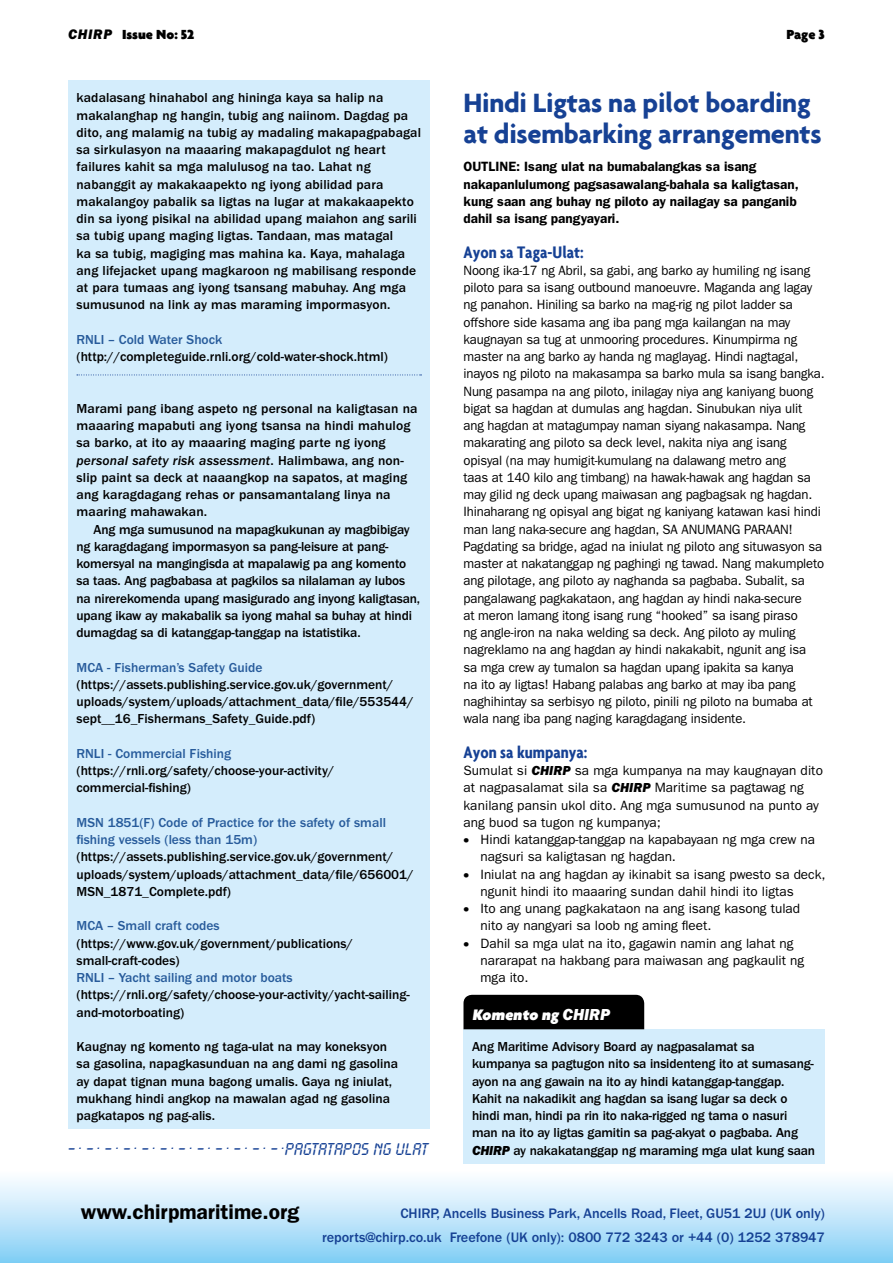
<style>
.page{position:relative;width:893px;height:1263px;background:#fff}
.page>*{position:absolute;margin:0;border:0;box-sizing:border-box;transform-origin:0 0}
.t1{font:700 28.5px/31.5px "Agenda";letter-spacing:-.01em;color:#164194}
.t2{font:600 21px "ITC Franklin Gothic Std";color:#000}
.t3{font:700 condensed 18px "Agenda";color:#164194}
.t4{font:900 16.5px "Agenda";color:#fff}
.t5{font:15px "OPTI Calculator";color:#164194}
.t6{font:500 14.25px/24px "ITC Franklin Gothic Std";letter-spacing:-.005em;color:#164194;text-align:right}
.t7{font:900 14.25px "Agenda";color:#000}
.t8{font:500 13.5px/17.2px "ITC Franklin Gothic Std";color:#000}
.t9{font:13.5px/17.2px "ITC Franklin Gothic Std";letter-spacing:-.01em;color:#000}
.t10{font:500 13.5px/17.2px "ITC Franklin Gothic Std";color:#275b9b}
.t11{font:600 13.5px/17.2px "ITC Franklin Gothic Std";color:#000}
.t12{font:13.5px "ITC Franklin Gothic Std Med It";letter-spacing:.01em;color:#000}
.s1{font-family:"ITC Franklin Gothic Std Hvy It";font-weight:400}
.s2{font-family:"ITC Franklin Gothic Std";font-weight:500}
.s3{font-family:"ITC Franklin Gothic Std Hvy It"}
.s4{font-family:"Agenda";font-weight:700}
</style>
<div class="page">
<div style="left:0;top:1169px;width:893px;height:94px;background:linear-gradient(to bottom,#fff,#84cff5)"></div>
<div style="left:68px;top:80px;width:361px;height:238px;background:#d4edfc"></div>
<div style="left:68px;top:305px;width:361px;height:30px;background:#d4edfc"></div>
<div style="left:68px;top:322px;width:361px;height:30px;background:#d4edfc"></div>
<div style="left:68px;top:339px;width:361px;height:31px;background:#d4edfc"></div>
<div style="left:68px;top:356px;width:361px;height:31px;background:#d4edfc"></div>
<div style="left:68px;top:374px;width:361px;height:30px;background:#d4edfc"></div>
<div style="left:68px;top:391px;width:361px;height:134px;background:#d4edfc"></div>
<div style="left:68px;top:512px;width:361px;height:134px;background:#d4edfc"></div>
<div style="left:68px;top:632px;width:361px;height:31px;background:#d4edfc"></div>
<div style="left:68px;top:650px;width:361px;height:30px;background:#d4edfc"></div>
<div style="left:68px;top:667px;width:361px;height:65px;background:#d4edfc"></div>
<div style="left:68px;top:719px;width:361px;height:30px;background:#d4edfc"></div>
<div style="left:68px;top:736px;width:361px;height:30px;background:#d4edfc"></div>
<div style="left:68px;top:753px;width:361px;height:48px;background:#d4edfc"></div>
<div style="left:68px;top:788px;width:361px;height:30px;background:#d4edfc"></div>
<div style="left:68px;top:805px;width:361px;height:48px;background:#d4edfc"></div>
<div style="left:68px;top:839px;width:361px;height:65px;background:#d4edfc"></div>
<div style="left:68px;top:891px;width:361px;height:31px;background:#d4edfc"></div>
<div style="left:68px;top:908px;width:361px;height:31px;background:#d4edfc"></div>
<div style="left:68px;top:926px;width:361px;height:47px;background:#d4edfc"></div>
<div style="left:68px;top:960px;width:361px;height:31px;background:#d4edfc"></div>
<div style="left:68px;top:977px;width:361px;height:48px;background:#d4edfc"></div>
<div style="left:68px;top:1012px;width:361px;height:30px;background:#d4edfc"></div>
<div style="left:68px;top:1029px;width:361px;height:100px;background:#d4edfc"></div>
<svg style="left:77px;top:375px;width:344px;height:1px"></svg>
<div style="left:463px;top:1029px;width:362px;height:134px;background:#d4edfc"></div>
<div style="left:463px;top:995px;width:181px;height:34px;background:#000"></div>
<p class="t7" style="left:68px;top:26px;width:128px"><span class="s1">CHIRP</span> Issue No: 52</p>
<p class="t7" style="left:786px;top:26px;width:40px">Page 3</p>
<p class="t8" style="left:77px;top:89px;width:346px">kadalasang hinahabol ang hininga kaya sa halip na makalanghap ng hangin, tubig ang naiinom. Dagdag pa dito, ang malamig na tubig ay madaling makapagpabagal sa sirkulasyon na maaaring makapagdulot ng heart failures kahit sa mga malulusog na tao. Lahat ng nabanggit ay makakaapekto ng iyong abilidad para makalangoy pabalik sa ligtas na lugar at makakaapekto din sa iyong pisikal na abilidad upang maiahon ang sarili sa tubig upang maging ligtas. Tandaan, mas matagal<br>ka sa tubig, magiging mas mahina ka. Kaya, mahalaga ang lifejacket upang magkaroon ng mabilisang responde at para tumaas ang iyong tsansang mabuhay. Ang mga sumusunod na link ay mas maraming impormasyon.</p>
<p class="t10" style="left:77px;top:331px;width:147px">RNLI – Cold Water Shock</p>
<p class="t8" style="left:77px;top:348px;width:313px">(http://completeguide.rnli.org/cold-water-shock.html)</p>
<p class="t8" style="left:77px;top:400px;width:342px">Marami pang ibang aspeto ng personal na kaligtasan na maaaring mapabuti ang iyong tsansa na hindi mahulog sa barko, at ito ay maaaring maging parte ng iyong</p>
<p class="t12" style="left:77px;top:453px;width:329px">personal safety risk assessment<span class="s2">. Halimbawa, ang non-</span></p>
<p class="t8" style="left:77px;top:469px;width:332px">slip paint sa deck at naaangkop na sapatos, at maging ang karagdagang rehas or pansamantalang linya na maaring mahawakan.</p>
<p class="t8" style="left:77px;top:521px;width:345px;text-indent:17px">Ang mga sumusunod na mapagkukunan ay magbibigay ng karagdagang impormasyon sa pang-leisure at pang&shy;komersyal na mangingisda at mapalawig pa ang komento sa taas. Ang pagbabasa at pagkilos sa nilalaman ay lubos na nirerekomenda upang masigurado ang inyong kaligtasan, upang ikaw ay makabalik sa iyong mahal sa buhay at hindi dumagdag sa di katanggap-tanggap na istatistika.</p>
<p class="t10" style="left:77px;top:659px;width:187px">MCA - Fisherman’s Safety Guide</p>
<p class="t8" style="left:77px;top:676px;width:339px">(https://assets.publishing.service.gov.uk/government/ uploads/system/uploads/attachment_data/file/553544/ sept__16_Fishermans_Safety_Guide.pdf)</p>
<p class="t10" style="left:77px;top:745px;width:156px">RNLI - Commercial Fishing</p>
<p class="t8" style="left:77px;top:762px;width:259px">(https://rnli.org/safety/choose-your-activity/ commercial-fishing)</p>
<p class="t10" style="left:77px;top:814px;width:311px">MSN 1851(F) Code of Practice for the safety of small fishing vessels (less than 15m)</p>
<p class="t8" style="left:77px;top:848px;width:339px">(https://assets.publishing.service.gov.uk/government/ uploads/system/uploads/attachment_data/file/656001/<br>MSN_1871_Complete.pdf)</p>
<p class="t10" style="left:77px;top:917px;width:145px">MCA – Small craft codes</p>
<p class="t8" style="left:77px;top:935px;width:278px">(https://www.gov.uk/government/publications/ small-craft-codes)</p>
<p class="t10" style="left:77px;top:969px;width:218px">RNLI – Yacht sailing and motor boats</p>
<p class="t8" style="left:77px;top:986px;width:335px">(https://rnli.org/safety/choose-your-activity/yacht-sailing&shy;and-motorboating)</p>
<p class="t8" style="left:77px;top:1038px;width:323px">Kaugnay ng komento ng taga-ulat na may koneksyon sa gasolina, napagkasunduan na ang dami ng gasolina ay dapat tignan muna bagong umalis. Gaya ng iniulat, mukhang hindi angkop na mawalan agad ng gasolina pagkatapos ng pag-alis.</p>
<p class="t5" style="left:68px;top:1140px;width:361px">– . – . – . – . – . – . – . – . – . – . – . – .PAGTATAPOS NG ULAT</p>
<h1 class="t1" style="left:463px;top:86px;width:360px">Hindi Ligtas na pilot boarding at disembarking arrangements</h1>
<p class="t11" style="left:463px;top:158px;width:337px">OUTLINE: Isang ulat na bumabalangkas sa isang nakapanlulumong pagsasawalang-bahala sa kaligtasan, kung saan ang buhay ng piloto ay nailagay sa panganib dahil sa isang pangyayari.</p>
<h3 class="t3" style="left:463px;top:241px;width:122px">Ayon sa Taga-Ulat:</h3>
<p class="t9" style="left:463px;top:262px;width:363px">Noong ika-17 ng Abril, sa gabi, ang barko ay humiling ng isang piloto para sa isang outbound manoeuvre. Maganda ang lagay ng panahon. Hiniling sa barko na mag-rig ng pilot ladder sa offshore side kasama ang iba pang mga kailangan na may kaugnayan sa tug at unmooring procedures. Kinumpirma ng master na ang barko ay handa ng maglayag. Hindi nagtagal, inayos ng piloto na makasampa sa barko mula sa isang bangka.<br>Nung pasampa na ang piloto, inilagay niya ang kaniyang buong bigat sa hagdan at dumulas ang hagdan. Sinubukan niya ulit ang hagdan at matagumpay naman siyang nakasampa. Nang makarating ang piloto sa deck level, nakita niya ang isang opisyal (na may humigit-kumulang na dalawang metro ang<br>taas at 140 kilo ang timbang) na hawak-hawak ang hagdan sa may gilid ng deck upang maiwasan ang pagbagsak ng hagdan.<br>Ihinaharang ng opisyal ang bigat ng kaniyang katawan kasi hindi man lang naka-secure ang hagdan, SA ANUMANG PARAAN!<br>Pagdating sa bridge, agad na iniulat ng piloto ang situwasyon sa master at nakatanggap ng paghingi ng tawad. Nang makumpleto ang pilotage, ang piloto ay naghanda sa pagbaba. Subalit, sa pangalawang pagkakataon, ang hagdan ay hindi naka-secure<br>at meron lamang itong isang rung “hooked” sa isang piraso<br>ng angle-iron na naka welding sa deck. Ang piloto ay muling nagreklamo na ang hagdan ay hindi nakakabit, ngunit ang isa<br>sa mga crew ay tumalon sa hagdan upang ipakita sa kanya<br>na ito ay ligtas! Habang palabas ang barko at may iba pang naghihintay sa serbisyo ng piloto, pinili ng piloto na bumaba at wala nang iba pang naging karagdagang insidente.</p>
<h3 class="t3" style="left:463px;top:741px;width:125px">Ayon sa kumpanya:</h3>
<p class="t9" style="left:463px;top:762px;width:361px">Sumulat si <span class="s3">CHIRP</span> sa mga kumpanya na may kaugnayan dito at nagpasalamat sila sa <span class="s3">CHIRP</span> Maritime sa pagtawag ng kanilang pansin ukol dito. Ang mga sumusunod na punto ay ang buod sa tugon ng kumpanya;</p>
<p class="t9" style="left:480px;top:831px;width:336px;text-indent:-17px"><span class="s4">•</span> Hindi katanggap-tanggap na kapabayaan ng mga crew na nagsuri sa kaligtasan ng hagdan.</p>
<p class="t9" style="left:480px;top:865px;width:346px;text-indent:-17px"><span class="s4">•</span> Iniulat na ang hagdan ay ikinabit sa isang pwesto sa deck, ngunit hindi ito maaaring sundan dahil hindi ito ligtas</p>
<p class="t9" style="left:480px;top:900px;width:321px;text-indent:-17px"><span class="s4">•</span> Ito ang unang pagkakataon na ang isang kasong tulad nito ay nangyari sa loob ng aming fleet.</p>
<p class="t9" style="left:480px;top:934px;width:325px;text-indent:-17px"><span class="s4">•</span> Dahil sa mga ulat na ito, gagawin namin ang lahat ng nararapat na hakbang para maiwasan ang pagkaulit ng mga ito.</p>
<p class="t4" style="left:472px;top:1004px;width:140px">Komento ng <span class="s1">CHIR P</span></p>
<p class="t8" style="left:472px;top:1038px;width:345px">Ang Maritime Advisory Board ay nagpasalamat sa kumpanya sa pagtugon nito sa insidenteng ito at sumasang&shy;ayon na ang gawain na ito ay hindi katanggap-tanggap.<br>Kahit na nakadikit ang hagdan sa isang lugar sa deck o hindi man, hindi pa rin ito naka-rigged ng tama o nasuri man na ito ay ligtas gamitin sa pag-akyat o pagbaba. Ang <span class="s1">CHIRP</span> ay nakakatanggap ng maraming mga ulat kung saan</p>
<h2 class="t2" style="left:81px;top:1200px;width:220px">www.chirpmaritime.org</h2>
<p class="t6" style="left:322px;top:1201px;width:504px">CHIRP, Ancells Business Park, Ancells Road, Fleet, GU51 2UJ (UK only) reports@chirp.co.uk Freefone (UK only): 0800 772 3243 or +44 (0) 1252 378947</p>
</div>
